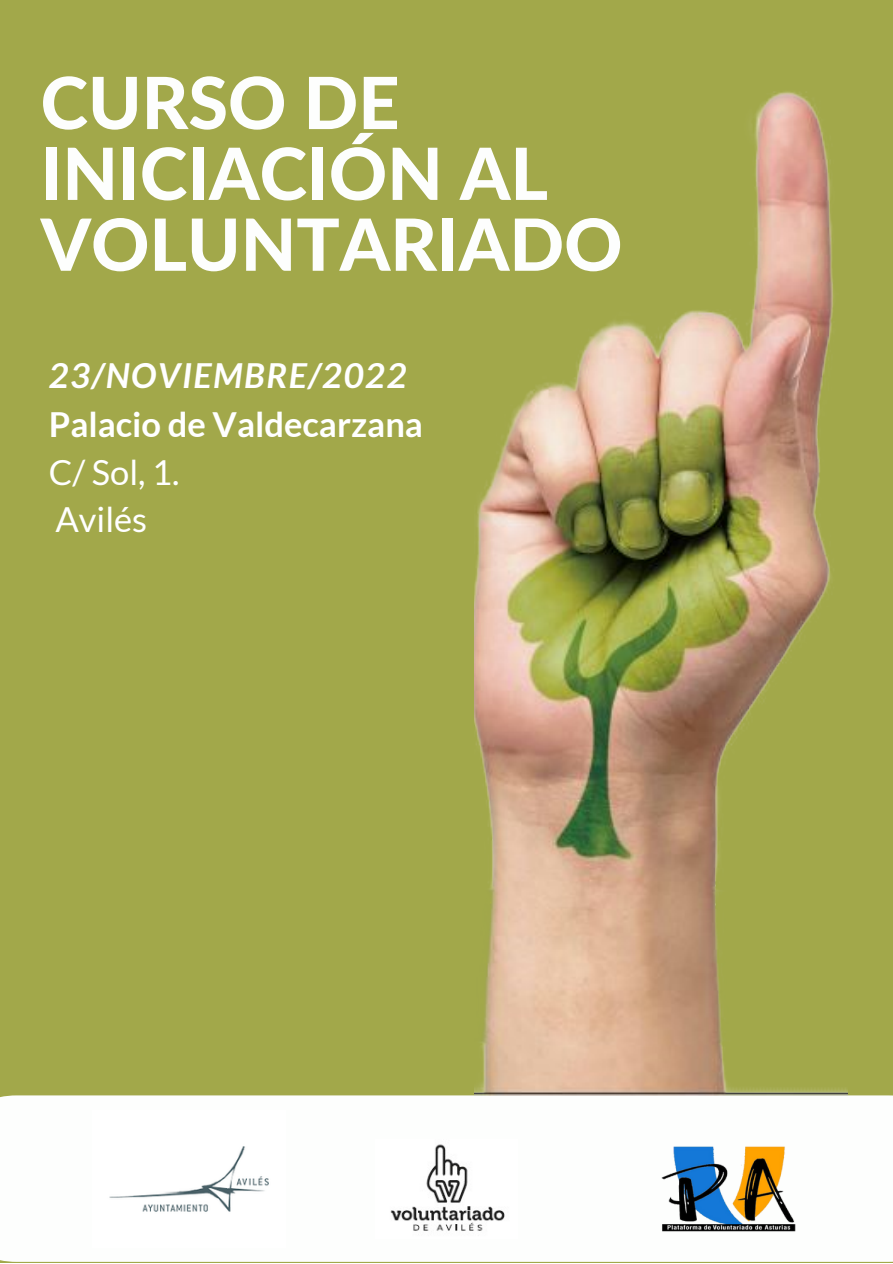
<style>
.page{position:relative;width:893px;height:1264px;background:#fff}
.page>*{position:absolute;margin:0;border:0;box-sizing:border-box;transform-origin:0 0}
.t1{font:800 72px/70.8px "Lato Latin";color:#fdfefd}
.t2{font:700 34.5px "Lato";color:#fff}
.t3{font:italic 700 34.5px "Lato";letter-spacing:.045em;color:#fff}
.t4{font:34.5px/47.2px "Lato";color:#fff}
</style>
<div class="page">
<div style="left:0;top:0;width:892px;height:1262px;background:#a2a84a"></div>
<div style="left:0;top:1095px;width:892px;height:166px;background:#fdfefd"></div>
<div style="left:93px;top:1110px;width:192px;height:136px;background:#fff"></div>
<img style="left:376px;top:1139px;width:141px;height:99px">
<img style="left:661px;top:1144px;width:134px;height:88px">
<img style="left:474px;top:91px;width:373px;height:1004px">
<p class="t1" style="left:41px;top:72px;width:583px">CURSO DE<br>INICIACIÓN AL<br>VOLUNTARIADO</p>
<p class="t3" style="left:49px;top:354px;width:359px">23/NOVIEMBRE/2022</p>
<p class="t2" style="left:49px;top:403px;width:375px">Palacio de Valdecarzana</p>
<p class="t4" style="left:49px;top:447px;width:132px">C/ Sol, 1.<br>Avilés</p>
</div>
